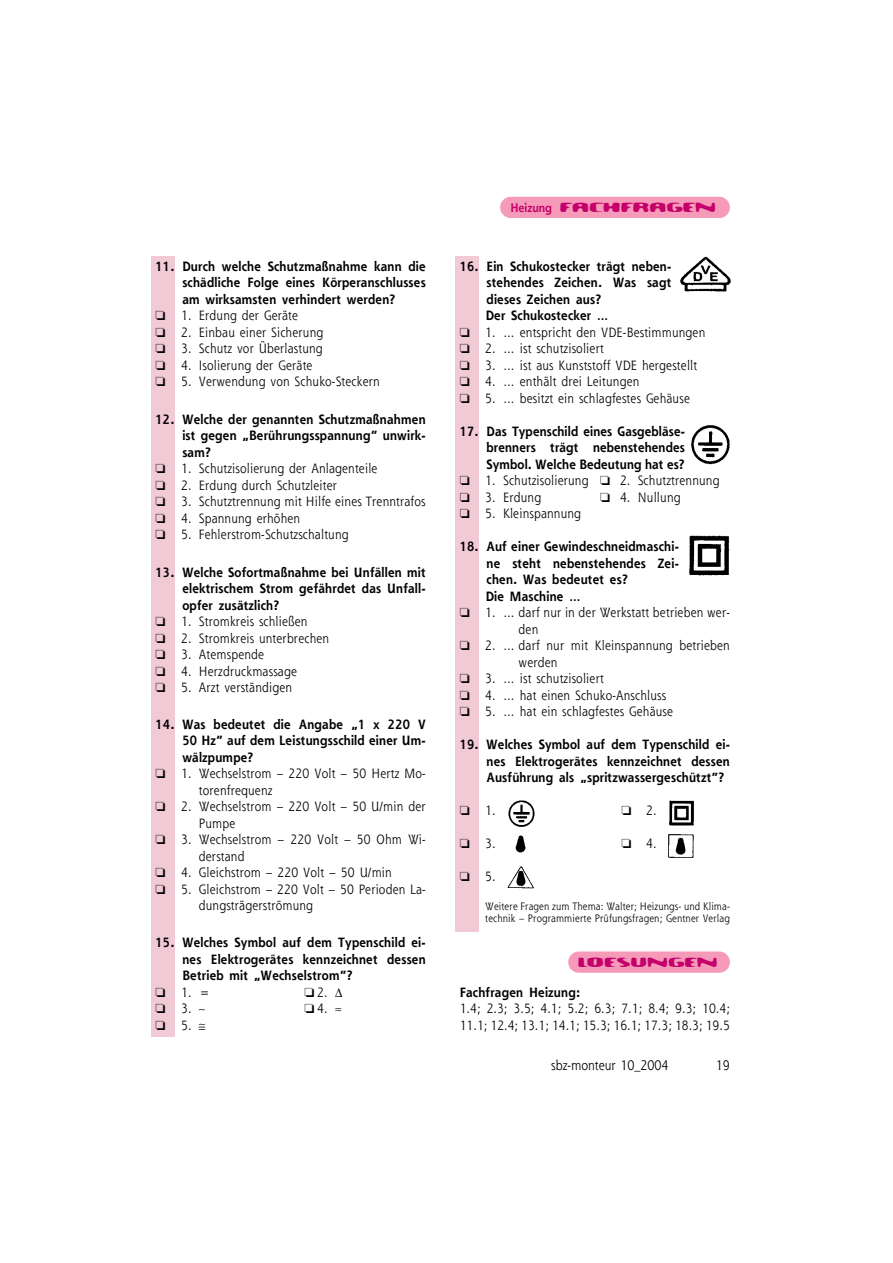
<style>
.page{position:relative;width:893px;height:1263px;background:#fff}
.page>*{position:absolute;margin:0;border:0;box-sizing:border-box;transform-origin:0 0}
.t1{font:19.5px "Dioptrin";color:#c5006a}
.t2{font:13.5px "Shannon";color:#000;scale:.9 1}
.t3{font:13.2px/16.5px "Shannon";letter-spacing:.015em;color:#000;scale:.9 1}
.t4{font:700 13.2px/16.5px "Shannon";letter-spacing:.02em;color:#000;text-align:justify;scale:.9 1}
.t5{font:10.5px/12px "Shannon";letter-spacing:.015em;color:#000;scale:.9 1}
.s1{font-family:"Shannon";font-weight:700;font-size:12px}
</style>
<div class="page">
<div style="left:151px;top:256px;width:24px;height:781px;background:#f1cad6"></div>
<div style="left:455px;top:256px;width:24px;height:675px;background:#f1cad6"></div>
<div style="left:500px;top:197px;width:229px;height:21px;background:#f59bb9;border-radius:11px"></div>
<div style="left:568px;top:951px;width:161px;height:22px;background:#f59bb9;border-radius:11px"></div>
<img style="left:680px;top:256px;width:51px;height:36px">
<img style="left:691px;top:425px;width:39px;height:40px">
<img style="left:689px;top:535px;width:41px;height:41px">
<img style="left:669px;top:800px;width:24px;height:26px">
<img style="left:668px;top:834px;width:25px;height:24px">
<img style="left:508px;top:800px;width:26px;height:27px">
<img style="left:515px;top:835px;width:11px;height:18px">
<img style="left:507px;top:866px;width:27px;height:23px">
<p class="t4" style="left:155px;top:259px;width:301px">11. Durch welche Schutzmaßnahme kann die</p>
<p class="t4" style="left:182px;top:275px;width:272px">schädliche Folge eines Körperanschlusses</p>
<p class="t4" style="left:182px;top:292px;width:238px">am wirksamsten verhindert werden?</p>
<p class="t3" style="left:155px;top:308px;width:160px">❏ 1. Erdung der Geräte</p>
<p class="t3" style="left:155px;top:325px;width:188px">❏ 2. Einbau einer Sicherung</p>
<p class="t3" style="left:155px;top:341px;width:187px">❏ 3. Schutz vor Überlastung</p>
<p class="t3" style="left:155px;top:358px;width:176px">❏ 4. Isolierung der Geräte</p>
<p class="t3" style="left:155px;top:374px;width:251px">❏ 5. Verwendung von Schuko-Steckern</p>
<p class="t4" style="left:155px;top:412px;width:301px">12. Welche der genannten Schutzmaßnahmen</p>
<p class="t4" style="left:182px;top:428px;width:272px">ist gegen „Berührungsspannung“ unwirk-</p>
<p class="t4" style="left:182px;top:445px;width:33px">sam?</p>
<p class="t3" style="left:155px;top:461px;width:248px">❏ 1. Schutzisolierung der Anlagenteile</p>
<p class="t3" style="left:155px;top:478px;width:203px">❏ 2. Erdung durch Schutzleiter</p>
<p class="t3" style="left:155px;top:494px;width:301px">❏ 3. Schutztrennung mit Hilfe eines Trenntrafos</p>
<p class="t3" style="left:155px;top:511px;width:162px">❏ 4. Spannung erhöhen</p>
<p class="t3" style="left:155px;top:527px;width:216px">❏ 5. Fehlerstrom-Schutzschaltung</p>
<p class="t4" style="left:155px;top:565px;width:301px">13. Welche Sofortmaßnahme bei Unfällen mit</p>
<p class="t4" style="left:182px;top:581px;width:272px">elektrischem Strom gefährdet das Unfall-</p>
<p class="t4" style="left:182px;top:598px;width:109px">opfer zusätzlich?</p>
<p class="t3" style="left:155px;top:614px;width:170px">❏ 1. Stromkreis schließen</p>
<p class="t3" style="left:155px;top:631px;width:194px">❏ 2. Stromkreis unterbrechen</p>
<p class="t3" style="left:155px;top:647px;width:122px">❏ 3. Atemspende</p>
<p class="t3" style="left:155px;top:664px;width:158px">❏ 4. Herzdruckmassage</p>
<p class="t3" style="left:155px;top:680px;width:153px">❏ 5. Arzt verständigen</p>
<p class="t4" style="left:155px;top:717px;width:301px">14. Was bedeutet die Angabe „1 x 220 V</p>
<p class="t4" style="left:182px;top:734px;width:272px">50 Hz“ auf dem Leistungsschild einer Um-</p>
<p class="t4" style="left:182px;top:750px;width:80px">wälzpumpe?</p>
<p class="t3" style="left:155px;top:767px;width:301px">❏ 1. Wechselstrom – 220 Volt – 50 Hertz Mo-</p>
<p class="t3" style="left:199px;top:783px;width:83px">torenfrequenz</p>
<p class="t3" style="left:155px;top:800px;width:301px">❏ 2. Wechselstrom – 220 Volt – 50 U/min der</p>
<p class="t3" style="left:199px;top:816px;width:42px">Pumpe</p>
<p class="t3" style="left:155px;top:833px;width:301px">❏ 3. Wechselstrom – 220 Volt – 50 Ohm Wi-</p>
<p class="t3" style="left:199px;top:849px;width:52px">derstand</p>
<p class="t3" style="left:155px;top:866px;width:264px">❏ 4. Gleichstrom – 220 Volt – 50 U/min</p>
<p class="t3" style="left:155px;top:882px;width:301px">❏ 5. Gleichstrom – 220 Volt – 50 Perioden La-</p>
<p class="t3" style="left:199px;top:899px;width:128px">dungsträgerströmung</p>
<p class="t4" style="left:155px;top:935px;width:301px">15. Welches Symbol auf dem Typenschild ei-</p>
<p class="t4" style="left:182px;top:952px;width:272px">nes Elektrogerätes kennzeichnet dessen</p>
<p class="t4" style="left:182px;top:968px;width:191px">Betrieb mit „Wechselstrom“?</p>
<p class="t3" style="left:155px;top:985px;width:63px">❏ 1.=</p>
<p class="t3" style="left:304px;top:985px;width:44px">❏2. ∆</p>
<p class="t3" style="left:155px;top:1001px;width:57px">❏ 3.∼</p>
<p class="t3" style="left:304px;top:1001px;width:43px">❏4. ≈</p>
<p class="t3" style="left:155px;top:1018px;width:57px">❏ 5.≅</p>
<h1 class="t1" style="left:510px;top:194px;width:208px"><span class="s1">Heizung</span> FACHFRAGEN</h1>
<p class="t4" style="left:459px;top:259px;width:237px">16. Ein Schukostecker trägt neben-</p>
<p class="t4" style="left:486px;top:275px;width:207px">stehendes Zeichen. Was sagt</p>
<p class="t4" style="left:486px;top:292px;width:129px">dieses Zeichen aus?</p>
<p class="t4" style="left:485px;top:308px;width:137px">Der Schukostecker …</p>
<p class="t3" style="left:459px;top:325px;width:274px">❏ 1. … entspricht den VDE-Bestimmungen</p>
<p class="t3" style="left:459px;top:341px;width:161px">❏ 2. … ist schutzisoliert</p>
<p class="t3" style="left:459px;top:358px;width:265px">❏ 3. … ist aus Kunststoff VDE hergestellt</p>
<p class="t3" style="left:459px;top:374px;width:201px">❏ 4. … enthält drei Leitungen</p>
<p class="t3" style="left:459px;top:391px;width:257px">❏ 5. … besitzt ein schlagfestes Gehäuse</p>
<p class="t4" style="left:459px;top:424px;width:252px">17. Das Typenschild eines Gasgebläse-</p>
<p class="t4" style="left:486px;top:440px;width:222px">brenners trägt nebenstehendes</p>
<p class="t4" style="left:486px;top:457px;width:222px">Symbol. Welche Bedeutung hat es?</p>
<p class="t3" style="left:459px;top:473px;width:290px">❏ 1. Schutzisolierung ❏ 2. Schutztrennung</p>
<p class="t3" style="left:459px;top:490px;width:92px">❏ 3. Erdung</p>
<p class="t3" style="left:600px;top:490px;width:91px">❏ 4. Nullung</p>
<p class="t3" style="left:459px;top:506px;width:136px">❏ 5. Kleinspannung</p>
<p class="t4" style="left:459px;top:539px;width:245px">18. Auf einer Gewindeschneidmaschi-</p>
<p class="t4" style="left:486px;top:556px;width:215px">ne steht nebenstehendes Zei-</p>
<p class="t4" style="left:486px;top:572px;width:158px">chen. Was bedeutet es?</p>
<p class="t4" style="left:485px;top:589px;width:107px">Die Maschine …</p>
<p class="t3" style="left:459px;top:605px;width:301px">❏ 1. … darf nur in der Werkstatt betrieben wer-</p>
<p class="t3" style="left:518px;top:622px;width:23px">den</p>
<p class="t3" style="left:459px;top:638px;width:301px">❏ 2. … darf nur mit Kleinspannung betrieben</p>
<p class="t3" style="left:518px;top:655px;width:45px">werden</p>
<p class="t3" style="left:459px;top:671px;width:161px">❏ 3. … ist schutzisoliert</p>
<p class="t3" style="left:459px;top:688px;width:231px">❏ 4. … hat einen Schuko-Anschluss</p>
<p class="t3" style="left:459px;top:704px;width:238px">❏ 5. … hat ein schlagfestes Gehäuse</p>
<p class="t4" style="left:486px;top:737px;width:272px;text-indent:-27px">19. Welches Symbol auf dem Typenschild ei&shy;nes Elektrogerätes kennzeichnet dessen Ausführung als „spritzwassergeschützt“?</p>
<p class="t3" style="left:459px;top:803px;width:41px">❏ 1.</p>
<p class="t3" style="left:621px;top:803px;width:40px">❏ 2.</p>
<p class="t3" style="left:459px;top:836px;width:41px">❏ 3.</p>
<p class="t3" style="left:621px;top:836px;width:40px">❏ 4.</p>
<p class="t3" style="left:459px;top:869px;width:41px">❏ 5.</p>
<p class="t5" style="left:485px;top:901px;width:273px">Weitere Fragen zum Thema: Walter; Heizungs- und Klima&shy;technik – Programmierte Prüfungsfragen; Gentner Verlag</p>
<h1 class="t1" style="left:578px;top:949px;width:141px">LOESUNGEN</h1>
<p class="t4" style="left:459px;top:985px;width:135px">Fachfragen Heizung:</p>
<p class="t3" style="left:459px;top:1002px;width:301px">1.4; 2.3; 3.5; 4.1; 5.2; 6.3; 7.1; 8.4; 9.3; 10.4;<br>11.1; 12.4; 13.1; 14.1; 15.3; 16.1; 17.3; 18.3; 19.5</p>
<p class="t2" style="left:551px;top:1060px;width:132px">sbz-monteur 10_2004</p>
<p class="t2" style="left:716px;top:1060px;width:17px">19</p>
</div>
